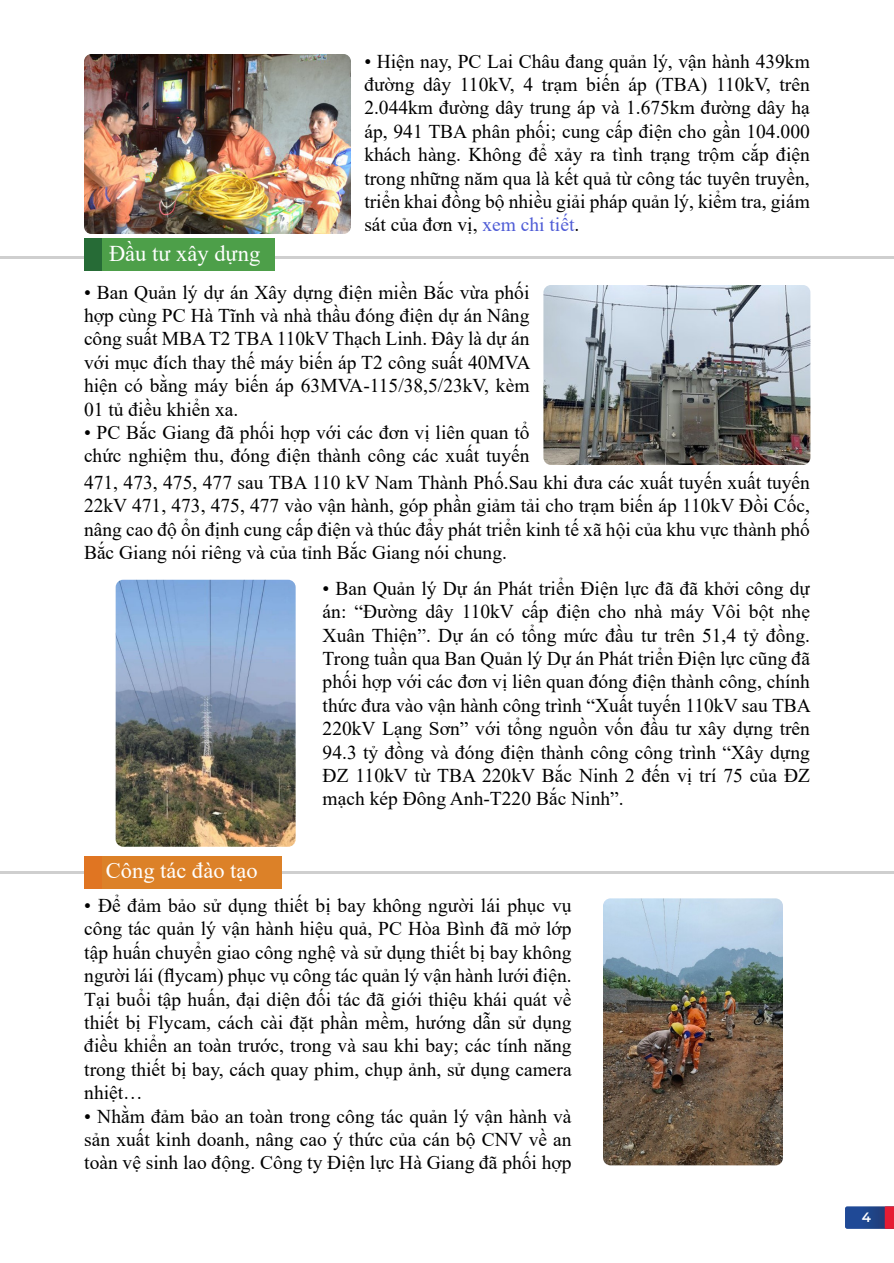
<style>
.page{position:relative;width:894px;height:1263px;background:#fff}
.page>*{position:absolute;margin:0;border:0;box-sizing:border-box;transform-origin:0 0}
.t1{font:22.5px "Times New Roman";color:#fff}
.t2{font:19.5px/23.4px "Times New Roman";color:#000;text-align:justify}
.t3{font:600 13.5px "Montserrat";color:#fff}
.s1{color:#4f5cd6}
</style>
<div class="page">
<svg style="left:845px;top:1206px;width:49px;height:23px"></svg>
<hr style="left:1px;top:256px;width:893px;height:3px;background:#cfcfcf">
<div style="left:84px;top:238px;width:18px;height:34px;background:#266b36"></div>
<div style="left:102px;top:238px;width:173px;height:34px;background:#4d9f49"></div>
<hr style="left:1px;top:872px;width:893px;height:2px;background:#cfcfcf">
<div style="left:84px;top:856px;width:19px;height:34px;background:#e07522"></div>
<div style="left:102px;top:856px;width:180px;height:34px;background:#dc8128"></div>
<img style="left:84px;top:54px;width:267px;height:180px">
<img style="left:543px;top:285px;width:267px;height:180px">
<img style="left:116px;top:580px;width:180px;height:267px">
<img style="left:603px;top:898px;width:180px;height:267px">
<p class="t1" style="left:109px;top:237px;width:153px">Đầu tư xây dựng</p>
<p class="t2" style="left:364px;top:49px;width:447px">• Hiện nay, PC Lai Châu đang quản lý, vận hành 439km đường dây 110kV, 4 trạm biến áp (TBA) 110kV, trên 2.044km đường dây trung áp và 1.675km đường dây hạ áp, 941 TBA phân phối; cung cấp điện cho gần 104.000 khách hàng. Không để xảy ra tình trạng trộm cắp điện trong những năm qua là kết quả từ công tác tuyên truyền, triển khai đồng bộ nhiều giải pháp quản lý, kiểm tra, giám sát của đơn vị, <span class="s1">xem chi tiết</span>.</p>
<p class="t2" style="left:84px;top:280px;width:448px">• Ban Quản lý dự án Xây dựng điện miền Bắc vừa phối hợp cùng PC Hà Tĩnh và nhà thầu đóng điện dự án Nâng công suất MBA T2 TBA 110kV Thạch Linh. Đây là dự án với mục đích thay thế máy biến áp T2 công suất 40MVA hiện có bằng máy biến áp 63MVA-115/38,5/23kV, kèm 01 tủ điều khiển xa.</p>
<p class="t2" style="left:84px;top:420px;width:447px">• PC Bắc Giang đã phối hợp với các đơn vị liên quan tổ chức nghiệm thu, đóng điện thành công các xuất tuyến</p>
<p class="t2" style="left:84px;top:470px;width:728px">471, 473, 475, 477 sau TBA 110 kV Nam Thành Phố.Sau khi đưa các xuất tuyến xuất tuyến 22kV 471, 473, 475, 477 vào vận hành, góp phần giảm tải cho trạm biến áp 110kV Đồi Cốc, nâng cao độ ổn định cung cấp điện và thúc đẩy phát triển kinh tế xã hội của khu vực thành phố Bắc Giang nói riêng và của tỉnh Bắc Giang nói chung.</p>
<p class="t2" style="left:323px;top:576px;width:490px">• Ban Quản lý Dự án Phát triển Điện lực đã đã khởi công dự án: “Đường dây 110kV cấp điện cho nhà máy Vôi bột nhẹ Xuân Thiện”. Dự án có tổng mức đầu tư trên 51,4 tỷ đồng.<br>Trong tuần qua Ban Quản lý Dự án Phát triển Điện lực cũng đã phối hợp với các đơn vị liên quan đóng điện thành công, chính thức đưa vào vận hành công trình “Xuất tuyến 110kV sau TBA 220kV Lạng Sơn” với tổng nguồn vốn đầu tư xây dựng trên 94.3 tỷ đồng và đóng điện thành công công trình “Xây dựng ĐZ 110kV từ TBA 220kV Bắc Ninh 2 đến vị trí 75 của ĐZ mạch kép Đông Anh-T220 Bắc Ninh”.</p>
<p class="t1" style="left:106px;top:855px;width:153px">Công tác đào tạo</p>
<p class="t2" style="left:84px;top:893px;width:489px">• Để đảm bảo sử dụng thiết bị bay không người lái phục vụ công tác quản lý vận hành hiệu quả, PC Hòa Bình đã mở lớp tập huấn chuyển giao công nghệ và sử dụng thiết bị bay không người lái (flycam) phục vụ công tác quản lý vận hành lưới điện.<br>Tại buổi tập huấn, đại diện đối tác đã giới thiệu khái quát về thiết bị Flycam, cách cài đặt phần mềm, hướng dẫn sử dụng điều khiển an toàn trước, trong và sau khi bay; các tính năng trong thiết bị bay, cách quay phim, chụp ảnh, sử dụng camera nhiệt…</p>
<p class="t2" style="left:84px;top:1104px;width:489px">• Nhằm đảm bảo an toàn trong công tác quản lý vận hành và sản xuất kinh doanh, nâng cao ý thức của cán bộ CNV về an toàn vệ sinh lao động. Công ty Điện lực Hà Giang đã phối hợp</p>
<p class="t3" style="left:862px;top:1208px;width:11px">4</p>
</div>
